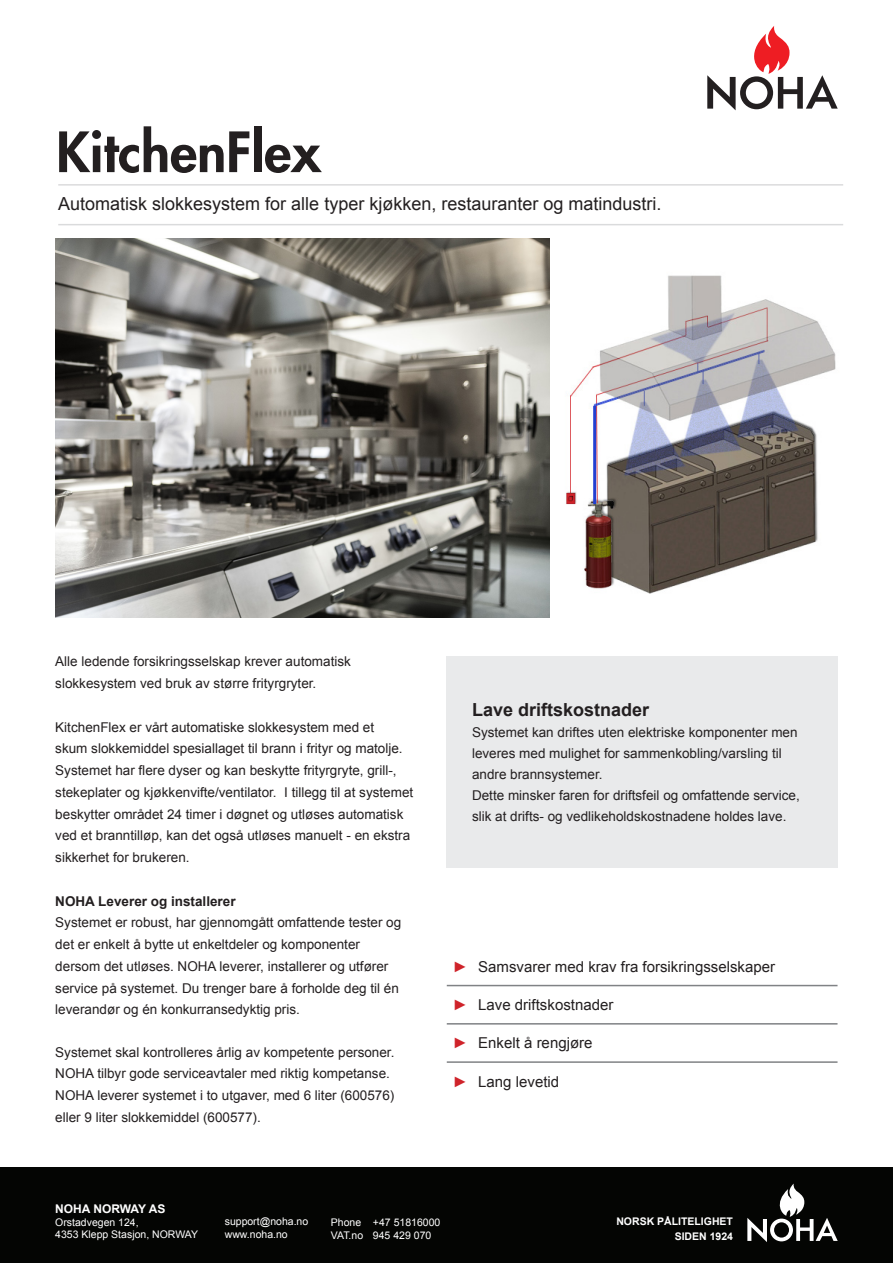
<style>
.page{position:relative;width:893px;height:1263px;background:#fff}
.page>*{position:absolute;margin:0;border:0;box-sizing:border-box;transform-origin:0 0}
.t1{font:800 54px "Futura Std";color:#231f20}
.t2{font:18px "Arial";color:#231f20}
.t3{font:700 18px "Arial";color:#231f20}
.t4{font:15px "Arial";color:#231f20}
.t5{font:13.5px/21.8px "Arial";color:#231f20}
.t6{font:700 13.5px "Arial";color:#231f20}
.t7{font:700 12px "Arial";color:#fff}
.t8{font:10.5px/12.6px "Arial";color:#fff}
.t9{font:700 10.5px/15px "Arial";color:#fff;text-align:right}
.s1{color:#cf232a}
</style>
<div class="page">
<div style="left:0;top:1167px;width:893px;height:96px;background:#040503"></div>
<svg style="left:747px;top:1183px;width:91px;height:59px"></svg>
<svg style="left:707px;top:26px;width:131px;height:84px"></svg>
<hr style="left:58px;top:184px;width:785px;height:2px;background:#808285">
<hr style="left:58px;top:224px;width:785px;height:1px;background:#808285">
<div style="left:446px;top:656px;width:392px;height:212px;background:#e9eaeb"></div>
<hr style="left:447px;top:985px;width:390px;height:1px;background:#808285">
<hr style="left:447px;top:1023px;width:390px;height:1px;background:#808285">
<hr style="left:447px;top:1061px;width:390px;height:2px;background:#808285">
<img style="left:56px;top:238px;width:780px;height:380px">
<p class="t1" style="left:56px;top:118px;width:266px">KitchenFlex</p>
<p class="t2" style="left:58px;top:192px;width:605px">Automatisk slokkesystem for alle typer kjøkken, restauranter og matindustri.</p>
<p class="t5" style="left:55px;top:651px;width:297px">Alle ledende forsikringsselskap krever automatisk slokkesystem ved bruk av større frityrgryter.</p>
<p class="t5" style="left:55px;top:716px;width:359px">KitchenFlex er vårt automatiske slokkesystem med et<br>skum slokkemiddel spesiallaget til brann i frityr og matolje.<br>Systemet har flere dyser og kan beskytte frityrgryte, grill-, stekeplater og kjøkkenvifte/ventilator. I tillegg til at systemet beskytter området 24 timer i døgnet og utløses automatisk ved et branntilløp, kan det også utløses manuelt - en ekstra sikkerhet for brukeren.</p>
<p class="t6" style="left:55px;top:892px;width:182px">NOHA Leverer og installerer</p>
<p class="t5" style="left:55px;top:912px;width:347px">Systemet er robust, har gjennomgått omfattende tester og det er enkelt å bytte ut enkeltdeler og komponenter</p>
<p class="t5" style="left:55px;top:955px;width:345px">dersom det utløses. NOHA leverer, installerer og utfører service på systemet. Du trenger bare å forholde deg til én</p>
<p class="t5" style="left:55px;top:999px;width:246px">leverandør og én konkurransedyktig pris.</p>
<p class="t5" style="left:55px;top:1042px;width:341px">Systemet skal kontrolleres årlig av kompetente personer.<br>NOHA tilbyr gode serviceavtaler med riktig kompetanse.<br>NOHA leverer systemet i to utgaver, med 6 liter (600576) eller 9 liter slokkemiddel (600577).</p>
<p class="t3" style="left:472px;top:698px;width:179px">Lave driftskostnader</p>
<p class="t5" style="left:472px;top:722px;width:327px;line-height:21px">Systemet kan driftes uten elektriske komponenter men leveres med mulighet for sammenkobling/varsling til</p>
<p class="t5" style="left:472px;top:764px;width:132px">andre brannsystemer.</p>
<p class="t5" style="left:472px;top:785px;width:329px;line-height:21px">Dette minsker faren for driftsfeil og omfattende service, slik at drifts- og vedlikeholdskostnadene holdes lave.</p>
<p class="t4" style="left:453px;top:957px;width:324px"><span class="s1">►</span> Samsvarer med krav fra forsikringsselskaper</p>
<p class="t4" style="left:453px;top:995px;width:162px"><span class="s1">►</span> Lave driftskostnader</p>
<p class="t4" style="left:453px;top:1033px;width:141px"><span class="s1">►</span> Enkelt å rengjøre</p>
<p class="t4" style="left:453px;top:1071px;width:108px"><span class="s1">►</span> Lang levetid</p>
<p class="t7" style="left:55px;top:1200px;width:112px">NOHA NORWAY AS</p>
<p class="t8" style="left:55px;top:1216px;width:144px">Orstadvegen 124,<br>4353 Klepp Stasjon, NORWAY</p>
<p class="t8" style="left:225px;top:1215px;width:85px">support@noha.no www.noha.no</p>
<p class="t8" style="left:331px;top:1216px;width:34px">Phone<br>VAT.no</p>
<p class="t8" style="left:373px;top:1216px;width:69px">+47 51816000<br>945 429 070</p>
<p class="t9" style="left:616px;top:1214px;width:118px">NORSK PÅLITELIGHET<br>SIDEN 1924</p>
</div>
